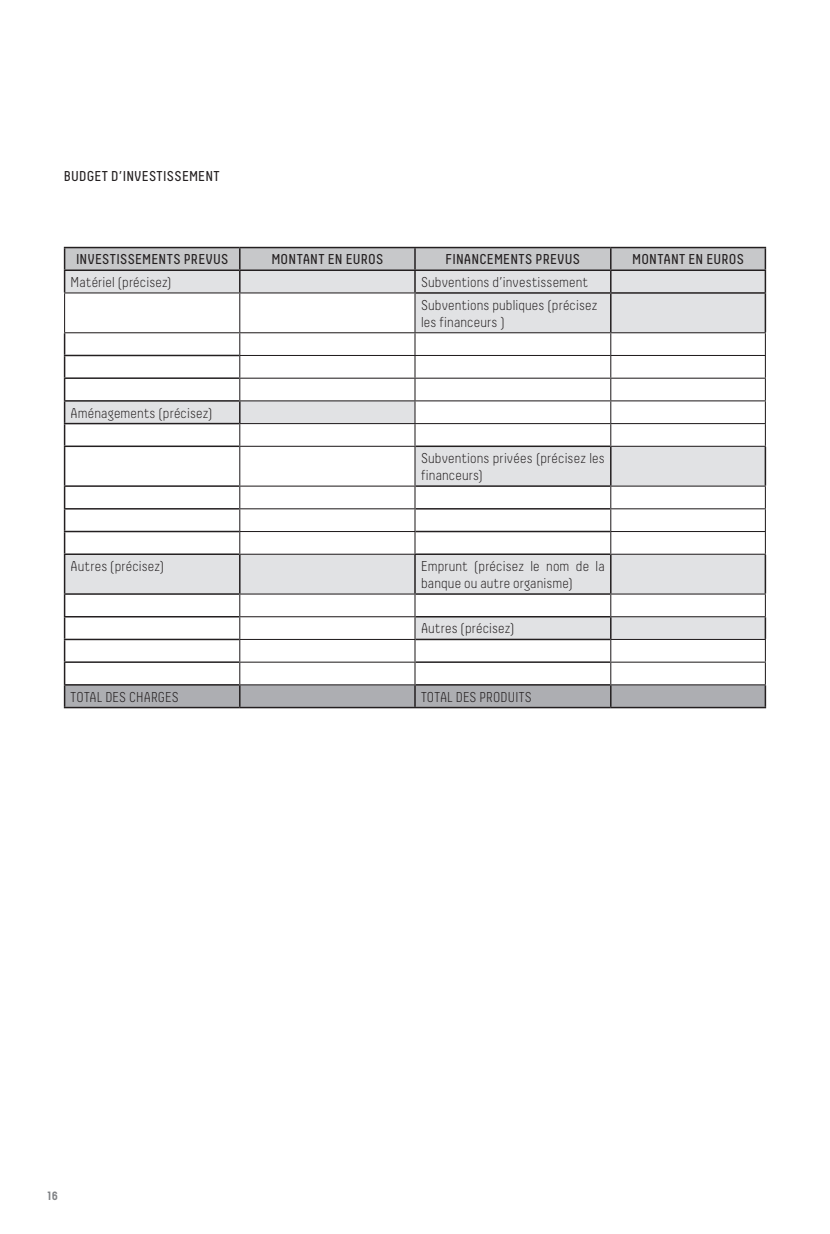
<style>
.page{position:relative;width:830px;height:1234px;background:#fff}
.page>*{position:absolute;margin:0;border:0;box-sizing:border-box;transform-origin:0 0}
.texte{font:300 14.25px/17.1px "Decima";letter-spacing:.01em;color:#231f20}
.texte-2{font:14.25px "Decima";letter-spacing:.015em;color:#231f20}
.t1{font:700 12px "Decima";color:#808285}
</style>
<div class="page">
<svg style="left:65px;top:293px;width:699px;height:39px;fill:#e1e2e4"></svg>
<svg style="left:64px;top:247px;width:701px;height:45px;background:#c7c8c9"></svg>
<hr style="left:415px;top:292px;width:195px;height:1px;background:#231f20">
<hr style="left:610px;top:292px;width:155px;height:1px;background:#231f20">
<hr style="left:609px;top:293px;width:2px;height:39px;background:#231f20">
<hr style="left:764px;top:293px;width:1px;height:39px;background:#231f20">
<hr style="left:64px;top:706px;width:176px;height:2px;background:#231f20">
<hr style="left:240px;top:706px;width:175px;height:2px;background:#231f20">
<hr style="left:415px;top:706px;width:195px;height:2px;background:#231f20">
<hr style="left:610px;top:706px;width:155px;height:2px;background:#231f20">
<hr style="left:64px;top:293px;width:1px;height:39px;background:#231f20">
<hr style="left:64px;top:292px;width:176px;height:1px;background:#231f20">
<hr style="left:239px;top:293px;width:1px;height:39px;background:#231f20">
<hr style="left:240px;top:292px;width:175px;height:1px;background:#231f20">
<hr style="left:414px;top:293px;width:1px;height:39px;background:#231f20">
<hr style="left:64px;top:332px;width:176px;height:1px;background:#231f20">
<hr style="left:240px;top:332px;width:175px;height:1px;background:#231f20">
<hr style="left:415px;top:332px;width:195px;height:1px;background:#231f20">
<hr style="left:610px;top:332px;width:155px;height:1px;background:#231f20">
<svg style="left:64px;top:333px;width:701px;height:374px"></svg>
<hr style="left:610px;top:661px;width:155px;height:1px;background:#231f20">
<hr style="left:239px;top:684px;width:176px;height:1px;background:#231f20">
<hr style="left:610px;top:684px;width:155px;height:1px;background:#231f20">
<p class="texte-2" style="left:64px;top:168px;width:157px">BUDGET D’INVESTISSEMENT</p>
<p class="texte-2" style="left:76px;top:251px;width:154px">INVESTISSEMENTS PREVUS</p>
<p class="texte-2" style="left:271px;top:251px;width:113px">MONTANT EN EUROS</p>
<p class="texte-2" style="left:445px;top:251px;width:136px">FINANCEMENTS PREVUS</p>
<p class="texte-2" style="left:631px;top:251px;width:113px">MONTANT EN EUROS</p>
<p class="texte" style="left:71px;top:273px;width:102px">Matériel (précisez)</p>
<p class="texte" style="left:421px;top:273px;width:168px">Subventions d’investissement</p>
<p class="texte" style="left:421px;top:296px;width:178px">Subventions publiques (précisez les financeurs )</p>
<p class="texte" style="left:71px;top:404px;width:143px">Aménagements (précisez)</p>
<p class="texte" style="left:421px;top:449px;width:185px">Subventions privées (précisez les financeurs)</p>
<p class="texte" style="left:71px;top:557px;width:95px">Autres (précisez)</p>
<p class="texte" style="left:421px;top:557px;width:185px">Emprunt (précisez le nom de la banque ou autre organisme)</p>
<p class="texte" style="left:421px;top:619px;width:95px">Autres (précisez)</p>
<p class="texte" style="left:71px;top:688px;width:110px">TOTAL DES CHARGES</p>
<p class="texte" style="left:421px;top:688px;width:112px">TOTAL DES PRODUITS</p>
<p class="t1" style="left:48px;top:1188px;width:12px">16</p>
</div>
